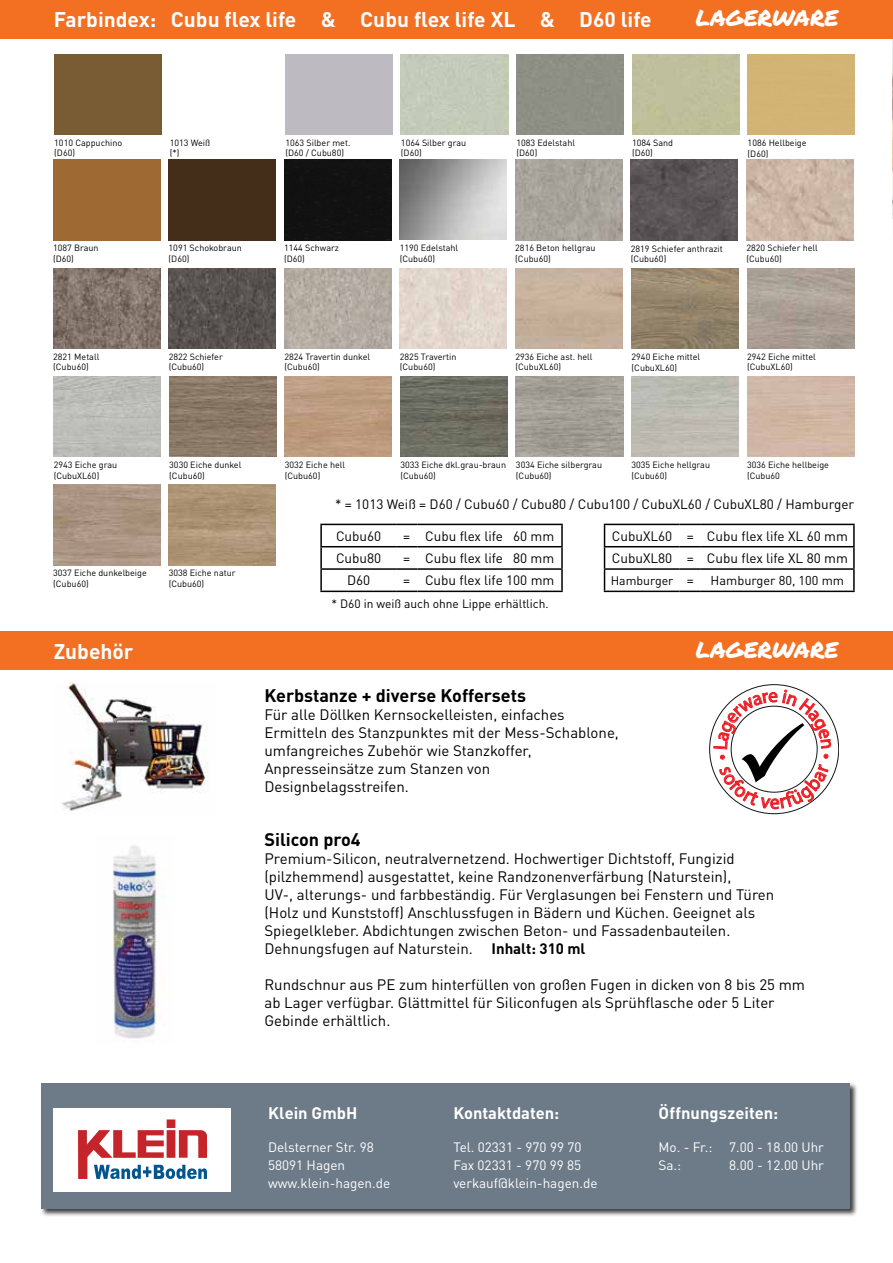
<style>
.page{position:relative;width:893px;height:1263px;background:#fff}
.page>*{position:absolute;margin:0;border:0;box-sizing:border-box;transform-origin:0 0}
.t1{font:22.5px "Permanent Marker";color:#fff}
.t2{font:700 21px "DINOT";color:#fff}
.t3{font:700 18px "DINOT";color:#000}
.t4{font:700 16.5px "DINOT";color:#fff}
.t5{font:15px/18px "DINOT";color:#000}
.t6{font:13.5px "DINOT";color:#000}
.t7{font:13.5px/18px "DINOT";color:#fff}
.t8{font:12.75px "DINOT";color:#000}
.t9{font:12.3px "DINOT";color:#000}
.t10{font:12px "DINOT";color:#000}
.t11{font:9px/10.8px "DINOT";color:#000}
.s1{font-size:13.5px}
.s2{font-weight:700}
</style>
<div class="page">
<img style="left:892px;top:38px;width:1px;height:181px">
<img style="left:53px;top:485px;width:107px;height:80px">
<img style="left:169px;top:485px;width:107px;height:80px">
<div style="left:54px;top:54px;width:107px;height:80px;background:#795c34"></div>
<img style="left:400px;top:160px;width:107px;height:80px">
<img style="left:746px;top:160px;width:107px;height:80px">
<div style="left:53px;top:160px;width:107px;height:80px;background:#9e6933"></div>
<div style="left:169px;top:160px;width:107px;height:80px;background:#442e19"></div>
<div style="left:284px;top:160px;width:107px;height:80px;background:#121212"></div>
<img style="left:515px;top:160px;width:107px;height:80px">
<img style="left:631px;top:160px;width:107px;height:80px">
<img style="left:53px;top:268px;width:107px;height:80px">
<img style="left:169px;top:268px;width:107px;height:80px">
<img style="left:284px;top:268px;width:107px;height:80px">
<img style="left:400px;top:268px;width:107px;height:80px">
<img style="left:631px;top:268px;width:107px;height:80px">
<img style="left:54px;top:376px;width:107px;height:81px">
<img style="left:169px;top:376px;width:107px;height:81px">
<img style="left:285px;top:376px;width:107px;height:81px">
<img style="left:400px;top:376px;width:107px;height:81px">
<img style="left:516px;top:376px;width:107px;height:81px">
<div style="left:0;top:0;width:893px;height:38px;background:#f36f21"></div>
<div style="left:40px;top:1083px;width:818px;height:134px;background:#000;opacity:.75"></div>
<div style="left:41px;top:1083px;width:808px;height:125px;background:#6d7b89"></div>
<div style="left:54px;top:1108px;width:177px;height:83px;background:#fff"></div>
<div style="left:167px;top:1119px;width:8px;height:9px;background:#c6242b"></div>
<svg style="left:78px;top:1130px;width:129px;height:49px"></svg>
<img style="left:61px;top:682px;width:147px;height:129px">
<div style="left:0;top:632px;width:893px;height:38px;background:#f36f21"></div>
<img style="left:113px;top:845px;width:52px;height:194px">
<hr style="left:320px;top:524px;width:76px;height:1px;background:#000">
<hr style="left:320px;top:525px;width:2px;height:21px;background:#000">
<svg style="left:396px;top:524px;width:21px;height:1px"></svg>
<hr style="left:417px;top:524px;width:146px;height:1px;background:#000">
<hr style="left:561px;top:525px;width:2px;height:21px;background:#000">
<hr style="left:604px;top:524px;width:76px;height:1px;background:#000">
<svg style="left:680px;top:524px;width:21px;height:1px"></svg>
<hr style="left:701px;top:524px;width:154px;height:1px;background:#000">
<hr style="left:853px;top:525px;width:2px;height:21px;background:#000">
<hr style="left:320px;top:546px;width:76px;height:1px;background:#000">
<hr style="left:320px;top:547px;width:2px;height:21px;background:#000">
<svg style="left:396px;top:546px;width:21px;height:1px"></svg>
<hr style="left:417px;top:546px;width:146px;height:1px;background:#000">
<hr style="left:561px;top:547px;width:2px;height:21px;background:#000">
<hr style="left:604px;top:546px;width:76px;height:1px;background:#000">
<svg style="left:680px;top:546px;width:21px;height:1px"></svg>
<hr style="left:701px;top:546px;width:154px;height:1px;background:#000">
<hr style="left:853px;top:547px;width:2px;height:21px;background:#000">
<hr style="left:320px;top:568px;width:76px;height:2px;background:#000">
<hr style="left:320px;top:570px;width:2px;height:21px;background:#000">
<hr style="left:396px;top:568px;width:21px;height:2px;background:#000">
<hr style="left:417px;top:568px;width:146px;height:2px;background:#000">
<hr style="left:561px;top:570px;width:2px;height:21px;background:#000">
<hr style="left:604px;top:568px;width:76px;height:2px;background:#000">
<svg style="left:604px;top:525px;width:1px;height:66px"></svg>
<hr style="left:680px;top:568px;width:21px;height:2px;background:#000">
<hr style="left:701px;top:568px;width:154px;height:2px;background:#000">
<hr style="left:853px;top:570px;width:2px;height:21px;background:#000">
<hr style="left:320px;top:591px;width:76px;height:1px;background:#000">
<svg style="left:396px;top:591px;width:21px;height:1px"></svg>
<hr style="left:417px;top:591px;width:146px;height:1px;background:#000">
<hr style="left:604px;top:591px;width:76px;height:1px;background:#000">
<svg style="left:680px;top:591px;width:21px;height:1px"></svg>
<hr style="left:701px;top:591px;width:154px;height:1px;background:#000">
<svg style="left:709px;top:684px;width:130px;height:130px"></svg>
<h2 class="t2" style="left:54px;top:6px;width:599px">Farbindex: Cubu flex life &amp; Cubu flex life XL &amp; D60 life</h2>
<h1 class="t1" style="left:696px;top:1px;width:144px">LAGERWARE</h1>
<p class="t11" style="left:170px;top:137px;width:42px">1013 Weiß (*)</p>
<p class="t11" style="left:285px;top:137px;width:67px">1063 Silber met. (D60 / Cubu80)</p>
<p class="t11" style="left:401px;top:137px;width:67px">1064 Silber grau (D60)</p>
<p class="t11" style="left:516px;top:137px;width:60px">1083 Edelstahl (D60)</p>
<p class="t11" style="left:54px;top:137px;width:69px">1010 Cappuchino (D60)</p>
<p class="t11" style="left:632px;top:137px;width:43px">1084 Sand (D60)</p>
<p class="t11" style="left:748px;top:137px;width:60px">1086 Hellbeige (D60)</p>
<p class="t11" style="left:53px;top:243px;width:47px">1087 Braun (D60)</p>
<p class="t11" style="left:169px;top:243px;width:75px">1091 Schokobraun (D60)</p>
<p class="t11" style="left:284px;top:243px;width:56px">1144 Schwarz (D60)</p>
<p class="t11" style="left:515px;top:243px;width:82px">2816 Beton hellgrau (Cubu60)</p>
<p class="t11" style="left:631px;top:243px;width:93px">2819 Schiefer anthrazit (Cubu60)</p>
<p class="t11" style="left:400px;top:243px;width:60px">1190 Edelstahl (Cubu60)</p>
<p class="t11" style="left:746px;top:243px;width:73px">2820 Schiefer hell (Cubu60)</p>
<p class="t11" style="left:53px;top:351px;width:48px">2821 Metall (Cubu60)</p>
<p class="t11" style="left:169px;top:351px;width:56px">2822 Schiefer (Cubu60)</p>
<p class="t11" style="left:284px;top:351px;width:87px">2824 Travertin dunkel (Cubu60)</p>
<p class="t11" style="left:400px;top:351px;width:58px">2825 Travertin (Cubu60)</p>
<p class="t11" style="left:515px;top:351px;width:79px">2936 Eiche ast. hell (CubuXL60)</p>
<p class="t11" style="left:632px;top:351px;width:70px">2940 Eiche mittel (CubuXL60)</p>
<p class="t11" style="left:54px;top:459px;width:65px">2943 Eiche grau (CubuXL60)</p>
<p class="t11" style="left:169px;top:459px;width:74px">3030 Eiche dunkel (Cubu60)</p>
<p class="t11" style="left:285px;top:459px;width:62px">3032 Eiche hell (Cubu60)</p>
<p class="t11" style="left:400px;top:459px;width:107px">3033 Eiche dkl.grau-braun (Cubu60)</p>
<p class="t11" style="left:516px;top:459px;width:88px">3034 Eiche silbergrau (Cubu60)</p>
<p class="t11" style="left:631px;top:459px;width:80px">3035 Eiche hellgrau (Cubu60)</p>
<p class="t11" style="left:747px;top:351px;width:70px">2942 Eiche mittel (CubuXL60)</p>
<p class="t11" style="left:747px;top:459px;width:83px">3036 Eiche hellbeige (Cubu60</p>
<p class="t11" style="left:53px;top:568px;width:95px">3037 Eiche dunkelbeige (Cubu60)</p>
<p class="t11" style="left:169px;top:568px;width:68px">3038 Eiche natur (Cubu60)</p>
<h2 class="t2" style="left:54px;top:637px;width:81px">Zubehör</h2>
<p class="t6" style="left:335px;top:495px;width:521px">* = 1013 Weiß = D60 / Cubu60 / Cubu80 / Cubu100 / CubuXL60 / CubuXL80 / Hamburger</p>
<p class="t6" style="left:336px;top:527px;width:47px">Cubu60</p>
<p class="t6" style="left:403px;top:527px;width:152px">= Cubu flex life 60 mm</p>
<p class="t6" style="left:612px;top:527px;width:237px">CubuXL60 = Cubu flex life XL 60 mm</p>
<p class="t6" style="left:336px;top:550px;width:47px">Cubu80</p>
<p class="t6" style="left:403px;top:550px;width:152px">= Cubu flex life 80 mm</p>
<p class="t6" style="left:612px;top:550px;width:237px">CubuXL80 = Cubu flex life XL 80 mm</p>
<p class="t6" style="left:347px;top:572px;width:25px">D60</p>
<p class="t6" style="left:403px;top:572px;width:153px">= Cubu flex life 100 mm</p>
<p class="t9" style="left:611px;top:573px;width:84px">Hamburger <span class="s1">=</span></p>
<p class="t8" style="left:711px;top:572px;width:135px">Hamburger 80, 100 mm</p>
<p class="t10" style="left:331px;top:597px;width:219px">* D60 in weiß auch ohne Lippe erhältlich.</p>
<p class="t3" style="left:264px;top:684px;width:263px">Kerbstanze + diverse Koffersets</p>
<p class="t5" style="left:264px;top:705px;width:356px">Für alle Döllken Kernsockelleisten, einfaches Ermitteln des Stanzpunktes mit der Mess-Schablone, umfangreiches Zubehör wie Stanzkoffer, Anpresseinsätze zum Stanzen von Designbelagsstreifen.</p>
<h1 class="t1" style="left:696px;top:632px;width:144px">LAGERWARE</h1>
<p class="t3" style="left:264px;top:828px;width:98px">Silicon pro4</p>
<p class="t5" style="left:264px;top:849px;width:511px">Premium-Silicon, neutralvernetzend. Hochwertiger Dichtstoff, Fungizid (pilzhemmend) ausgestattet, keine Randzonenverfärbung (Naturstein),<br>UV-, alterungs- und farbbeständig. Für Verglasungen bei Fenstern und Türen (Holz und Kunststoff) Anschlussfugen in Bädern und Küchen. Geeignet als Spiegelkleber. Abdichtungen zwischen Beton- und Fassadenbauteilen.<br>Dehnungsfugen auf Naturstein. <span class="s2">Inhalt: 310 ml</span></p>
<p class="t5" style="left:264px;top:975px;width:542px">Rundschnur aus PE zum hinterfüllen von großen Fugen in dicken von 8 bis 25 mm ab Lager verfügbar. Glättmittel für Siliconfugen als Sprühflasche oder 5 Liter<br>Gebinde erhältlich.</p>
<p class="t4" style="left:268px;top:1102px;width:91px">Klein GmbH</p>
<p class="t7" style="left:268px;top:1138px;width:124px">Delsterner Str. 98<br>58091 Hagen www.klein-hagen.de</p>
<p class="t4" style="left:453px;top:1102px;width:108px">Kontaktdaten:</p>
<p class="t7" style="left:453px;top:1138px;width:146px">Tel. 02331 - 970 99 70<br>Fax 02331 - 970 99 85 verkauf@klein-hagen.de</p>
<p class="t4" style="left:658px;top:1102px;width:121px">Öffnungszeiten:</p>
<p class="t7" style="left:658px;top:1138px;width:167px">Mo. - Fr.: 7.00 - 18.00 Uhr<br>Sa.:</p>
<p class="t7" style="left:729px;top:1156px;width:96px">8.00 - 12.00 Uhr</p>
</div>
